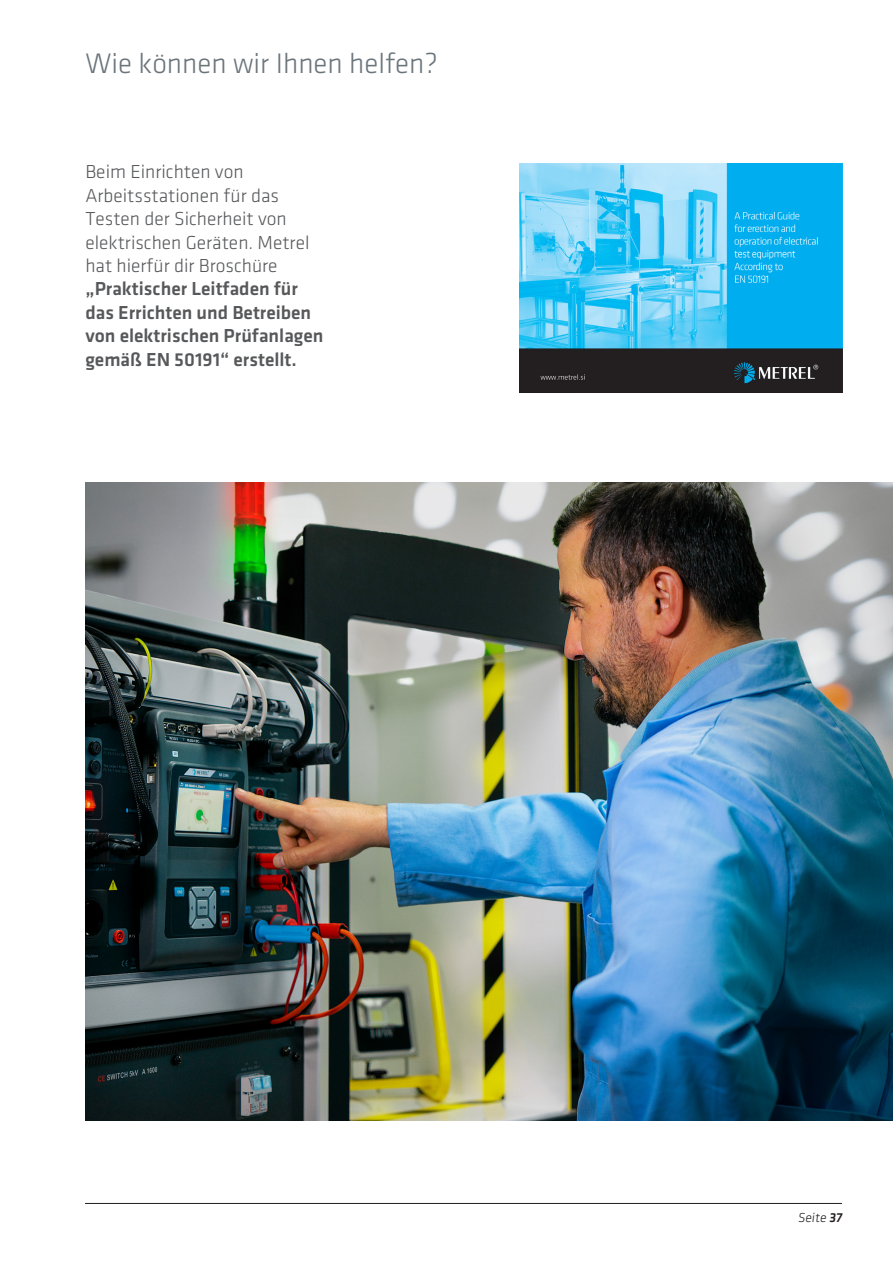
<style>
.page{position:relative;width:893px;height:1263px;background:#fff}
.page>*{position:absolute;margin:0;border:0;box-sizing:border-box;transform-origin:0 0}
.naslov{font:300 29.25px "Klavika";color:#6a747b}
.t1{font:300 19.5px/23.4px "Klavika";color:#57585a}
.t2{font:300 13.5px "Klavika";color:#231f20}
.s1{font-weight:500}
</style>
<div class="page">
<hr style="left:85px;top:1203px;width:757px;height:1px;background:#231f20">
<img style="left:519px;top:164px;width:323px;height:229px">
<img style="left:85px;top:483px;width:808px;height:637px">
<p class="naslov" style="left:85px;top:46px;width:354px">Wie können wir Ihnen helfen?</p>
<p class="t1" style="left:85px;top:160px;width:240px">Beim Einrichten von<br>Arbeitsstationen für das<br>Testen der Sicherheit von elektrischen Geräten. Metrel hat hierfür dir Broschüre <span class="s1">„Praktischer Leitfaden für das Errichten und Betreiben von elektrischen Prüfanlagen gemäß EN 50191“ erstellt.</span></p>
<p class="t2" style="left:798px;top:1209px;width:48px">Seite <span class="s1">37</span></p>
</div>
